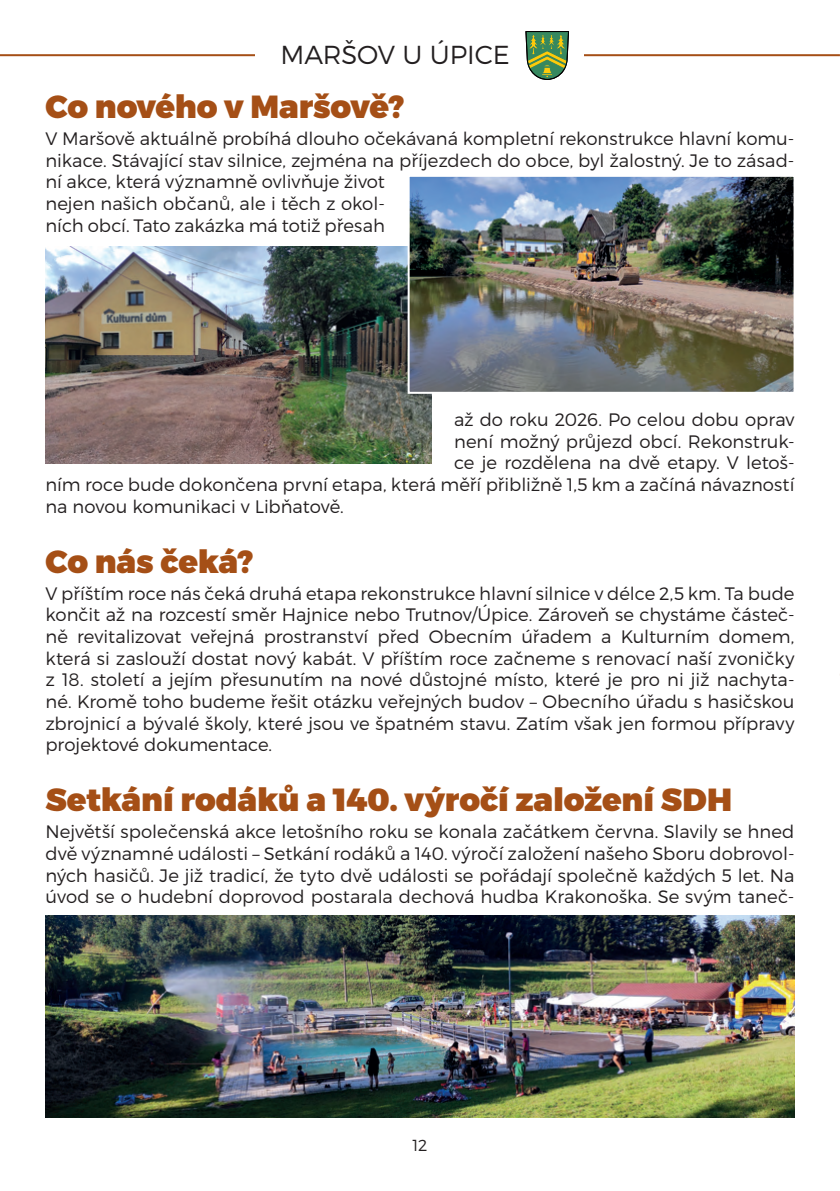
<style>
.page{position:relative;width:840px;height:1191px;background:#fff}
.page>*{position:absolute;margin:0;border:0;box-sizing:border-box;transform-origin:0 0}
.t1{font:900 32px "Montserrat";color:#a54f16}
.t2{font:300 26px "Montserrat";letter-spacing:-.005em;color:#231f20}
.t3{font:300 18px/21.6px "Montserrat";color:#231f20;text-align:justify}
.t4{font:300 16px "Montserrat";color:#231f20}
</style>
<div class="page">
<hr style="left:0;top:54px;width:839px;height:2px;background:#a54f16">
<div style="left:256px;top:37px;width:327px;height:42px;background:#fff"></div>
<img style="left:45px;top:915px;width:749px;height:202px">
<img style="left:45px;top:246px;width:386px;height:217px">
<img style="left:410px;top:178px;width:382px;height:213px">
<div style="left:407px;top:175px;width:388px;height:219px;border:2px solid #fff"></div>
<svg style="left:525px;top:31px;width:44px;height:49px;background:#70975b"></svg>
<h2 class="t2" style="left:280px;top:44px;width:230px">MARŠOV U ÚPICE</h2>
<h1 class="t1" style="left:45px;top:94px;width:360px">Co nového v Maršově?</h1>
<p class="t3" style="left:45px;top:129px;width:750px;text-align:left">V Maršově aktuálně probíhá dlouho očekávaná kompletní rekonstrukce hlavní komu&shy;nikace. Stávající stav silnice, zejména na příjezdech do obce, byl žalostný. Je to zásad&shy;ní akce, která významně ovlivňuje život<br>nejen našich občanů, ale i těch z okol-<br>ních obcí. Tato zakázka má totiž přesah</p>
<p class="t3" style="left:454px;top:410px;width:342px">až do roku 2026. Po celou dobu oprav</p>
<p class="t3" style="left:454px;top:432px;width:342px">není možný průjezd obcí. Rekonstruk-</p>
<p class="t3" style="left:454px;top:453px;width:342px">ce je rozdělena na dvě etapy. V letoš-</p>
<p class="t3" style="left:45px;top:475px;width:750px">ním roce bude dokončena první etapa, která měří přibližně 1,5 km a začíná návazností</p>
<p class="t3" style="left:45px;top:496px;width:299px">na novou komunikaci v Libňatově.</p>
<h1 class="t1" style="left:45px;top:548px;width:209px">Co nás čeká?</h1>
<p class="t3" style="left:45px;top:584px;width:750px">V příštím roce nás čeká druhá etapa rekonstrukce hlavní silnice v délce 2,5 km. Ta bude končit až na rozcestí směr Hajnice nebo Trutnov/Úpice. Zároveň se chystáme částeč&shy;ně revitalizovat veřejná prostranství před Obecním úřadem a Kulturním domem, která si zaslouží dostat nový kabát. V příštím roce začneme s renovací naší zvoničky z 18. století a jejím přesunutím na nové důstojné místo, které je pro ni již nachyta&shy;né. Kromě toho budeme řešit otázku veřejných budov – Obecního úřadu s hasičskou zbrojnicí a bývalé školy, které jsou ve špatném stavu. Zatím však jen formou přípravy projektové dokumentace.</p>
<h1 class="t1" style="left:45px;top:787px;width:687px">Setkání rodáků a 140. výročí založení SDH</h1>
<p class="t3" style="left:45px;top:822px;width:750px">Největší společenská akce letošního roku se konala začátkem června. Slavily se hned dvě významné události – Setkání rodáků a 140. výročí založení našeho Sboru dobrovol&shy;ných hasičů. Je již tradicí, že tyto dvě události se pořádají společně každých 5 let. Na úvod se o hudební doprovod postarala dechová hudba Krakonoška. Se svým taneč-</p>
<p class="t4" style="left:412px;top:1138px;width:16px">12</p>
</div>
